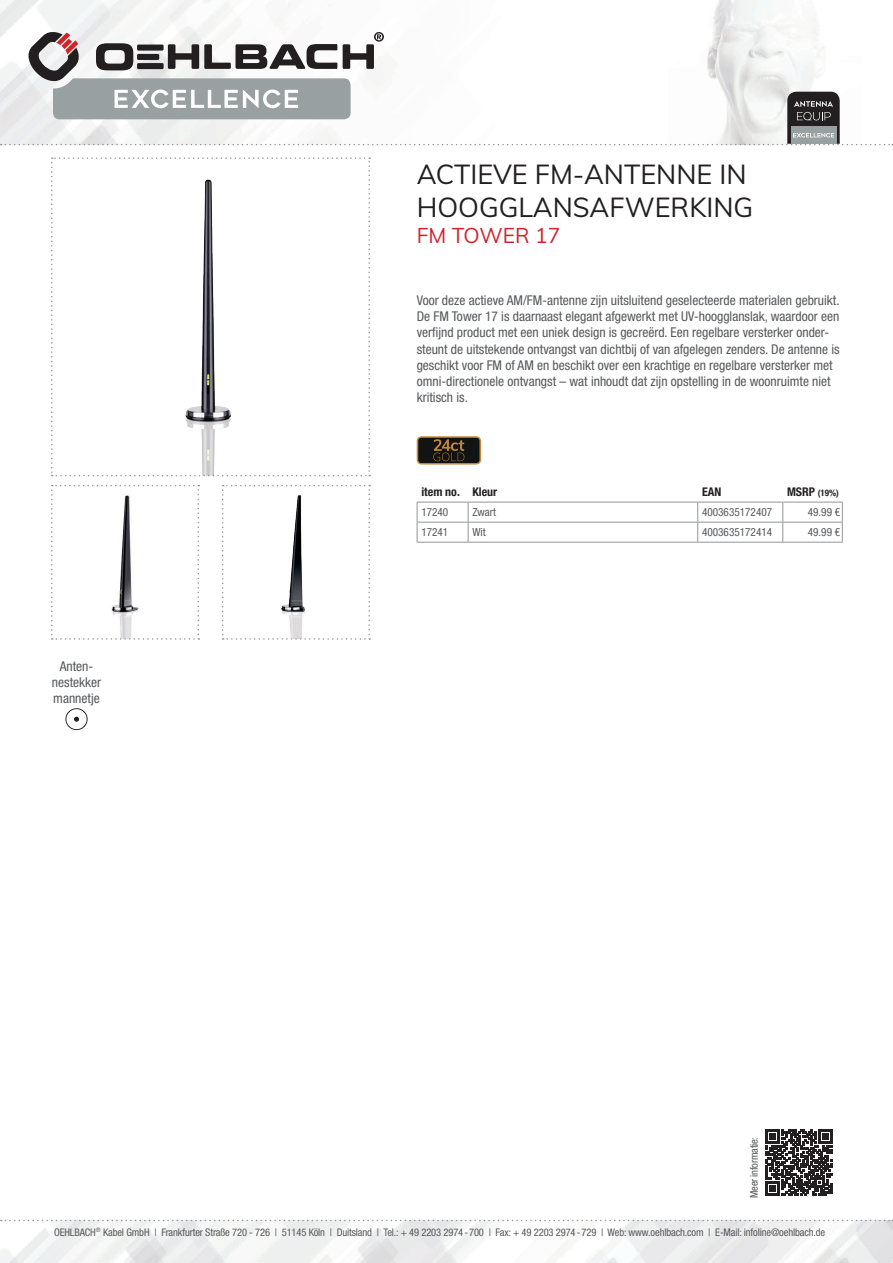
<style>
.page{position:relative;width:893px;height:1263px;background:#fff}
.page>*{position:absolute;margin:0;border:0;box-sizing:border-box;transform-origin:0 0}
.t1{font:27px/32.4px "Muli";color:#231f20}
.t2{font:21px "Muli";color:#d1232a}
.t3{font:condensed 13.5px/16.2px "Helvetica Neue LTW1 G";color:#57585a}
.t4{font:700 condensed 12px "Helvetica Neue LTW1 G";color:#231f20}
.t5{font:condensed 11.25px "Helvetica Neue LTW1 G";color:#57585a}
.t6{font:condensed 10.5px "Helvetica Neue LTW1 G";letter-spacing:-.01em;color:#57585a}
.t7{font:700 condensed 9px "Helvetica Neue LTW1 G";color:#231f20}
.s1{font-size:12px}
</style>
<div class="page">
<img style="left:0;top:1220px;width:893px;height:43px">
<img style="left:0;top:0;width:818px;height:145px">
<svg style="left:1px;top:1220px;width:892px;height:1px"></svg>
<svg style="left:51px;top:157px;width:319px;height:319px"></svg>
<svg style="left:51px;top:485px;width:148px;height:155px"></svg>
<svg style="left:222px;top:485px;width:148px;height:155px"></svg>
<svg style="left:417px;top:436px;width:64px;height:28px;background:#3e321f"></svg>
<svg style="left:65px;top:708px;width:23px;height:22px"></svg>
<svg style="left:766px;top:1129px;width:66px;height:67px"></svg>
<svg style="left:1px;top:31px;width:892px;height:114px"></svg>
<svg style="left:417px;top:501px;width:426px;height:41px"></svg>
<hr style="left:417px;top:542px;width:51px;height:1px;background:#939598">
<hr style="left:468px;top:542px;width:230px;height:1px;background:#939598">
<hr style="left:698px;top:542px;width:85px;height:1px;background:#939598">
<hr style="left:783px;top:542px;width:60px;height:1px;background:#939598">
<hr style="left:417px;top:502px;width:51px;height:1px;background:#939598">
<hr style="left:468px;top:502px;width:230px;height:1px;background:#939598">
<hr style="left:698px;top:502px;width:85px;height:1px;background:#939598">
<hr style="left:783px;top:502px;width:60px;height:1px;background:#939598">
<h1 class="t1" style="left:417px;top:157px;width:338px">ACTIEVE FM-ANTENNE IN<br>HOOGGLANSAFWERKING</h1>
<h2 class="t2" style="left:417px;top:221px;width:145px">FM TOWER 17</h2>
<p class="t3" style="left:417px;top:292px;width:424px">Voor deze actieve AM/FM-antenne zijn uitsluitend geselecteerde materialen gebruikt.<br>De FM Tower 17 is daarnaast elegant afgewerkt met UV-hoogglanslak, waardoor een verfijnd product met een uniek design is gecreërd. Een regelbare versterker onder&shy;steunt de uitstekende ontvangst van dichtbij of van afgelegen zenders. De antenne is geschikt voor FM of AM en beschikt over een krachtige en regelbare versterker met omni-directionele ontvangst – wat inhoudt dat zijn opstelling in de woonruimte niet kritisch is.</p>
<p class="t3" style="left:52px;top:658px;width:51px;text-align:center">Anten&shy;nestekker mannetje</p>
<p class="t4" style="left:421px;top:485px;width:77px">item no. Kleur</p>
<p class="t4" style="left:702px;top:485px;width:21px">EAN</p>
<p class="t7" style="left:787px;top:487px;width:53px"><span class="s1">MSRP</span> (19%)</p>
<p class="t5" style="left:421px;top:505px;width:28px">17240</p>
<p class="t5" style="left:472px;top:505px;width:25px">Zwart</p>
<p class="t5" style="left:702px;top:505px;width:72px">4003635172407</p>
<p class="t5" style="left:808px;top:505px;width:34px">49.99 €</p>
<p class="t5" style="left:421px;top:526px;width:28px">17241</p>
<p class="t5" style="left:472px;top:526px;width:15px">Wit</p>
<p class="t5" style="left:702px;top:526px;width:72px">4003635172414</p>
<p class="t5" style="left:808px;top:526px;width:34px">49.99 €</p>
<p class="t6" style="left:748px;top:1198px;width:63px;rotate:-90deg">Meer informatie:</p>
<p class="t6" style="left:54px;top:1226px;width:773px">OEHLBACH<sup>®</sup> Kabel GmbH | Frankfurter Straße 720 - 726 | 51145 Köln | Duitsland | Tel.: + 49 2203 2974-700 | Fax: + 49 2203 2974-729 | Web: www.oehlbach.com | E-Mail: infoline@oehlbach.de</p>
</div>
